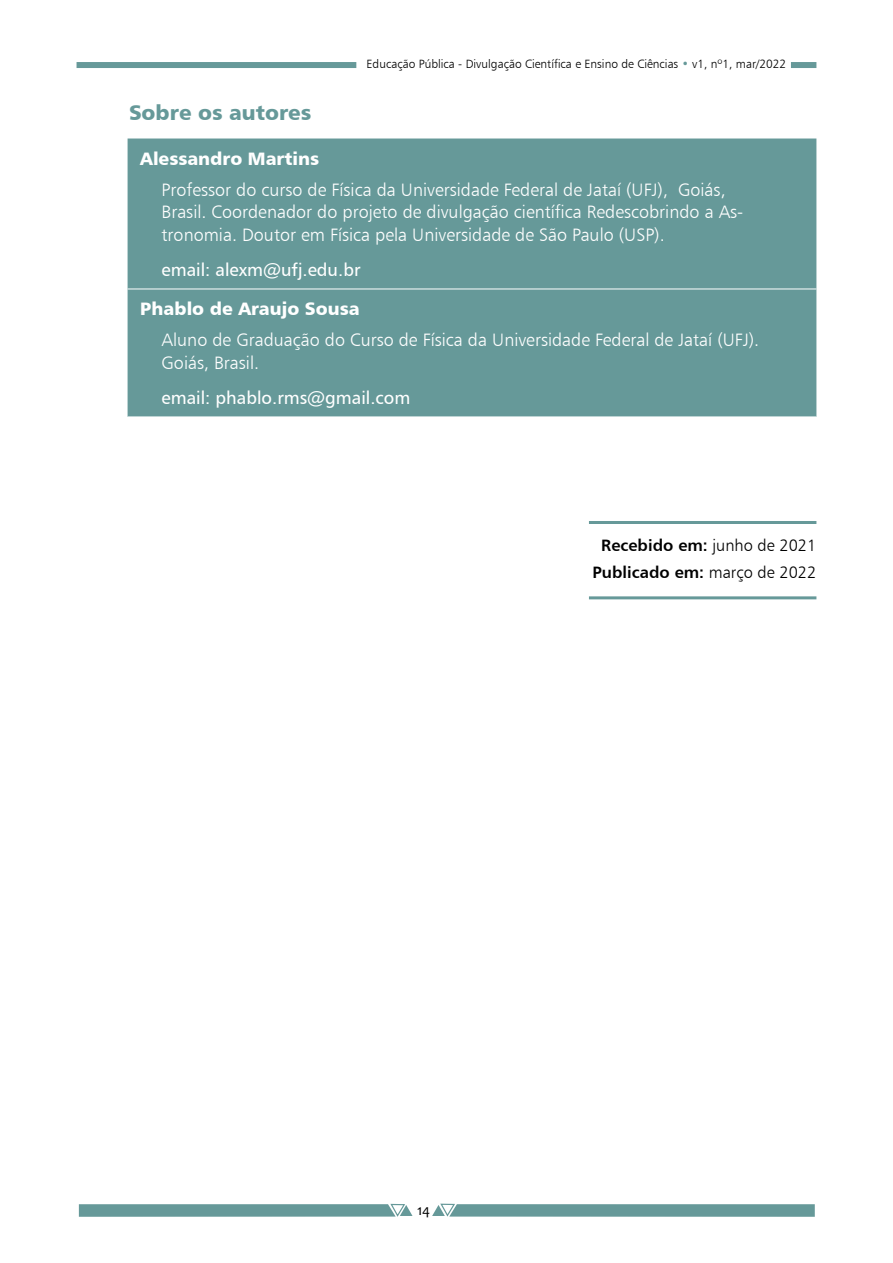
<style>
.page{position:relative;width:893px;height:1263px;background:#fff}
.page>*{position:absolute;margin:0;border:0;box-sizing:border-box;transform-origin:0 0}
.t1{font:21px "Humanist 777 BT Black B";color:#699}
.t2{font:18px/22.5px "Humanist 777 BT Light B";color:#fff}
.t3{font:18px "Humanist 777 BT Roman B";color:#fff}
.t4{font:18px "Humanist 777 BT Black B";color:#fff}
.t5{font:16.5px/27px "Humanist 777 BT Bold B";color:#000;text-align:center}
.t6{font:15px "Candara";color:#000}
.t7{font:12px "Humanist 777 BT Light B";color:#000}
.s1{color:#699}
.s2{font-family:"Humanist 777 BT Light B"}
</style>
<div class="page">
<div style="left:791px;top:62px;width:25px;height:6px;background:#699"></div>
<div style="left:77px;top:62px;width:279px;height:6px;background:#699"></div>
<svg style="left:432px;top:1203px;width:383px;height:14px;background:#7aa6a6"></svg>
<svg style="left:79px;top:1203px;width:333px;height:14px;background:#7ba7a7"></svg>
<div style="left:128px;top:138px;width:688px;height:279px;background:#699"></div>
<hr style="left:128px;top:289px;width:688px;height:1px;background:#fff">
<hr style="left:589px;top:521px;width:227px;height:3px;background:#699">
<hr style="left:589px;top:596px;width:227px;height:3px;background:#699">
<p class="t7" style="left:367px;top:56px;width:421px">Educação Pública - Divulgação Científica e Ensino de Ciências <span class="s1">•</span> v1, nº1, mar/2022</p>
<p class="t1" style="left:129px;top:99px;width:184px">Sobre os autores</p>
<p class="t4" style="left:140px;top:147px;width:180px">Alessandro Martins</p>
<p class="t2" style="left:162px;top:178px;width:583px">Professor do curso de Física da Universidade Federal de Jataí (UFJ), Goiás,<br>Brasil. Coordenador do projeto de divulgação científica Redescobrindo a As&shy;tronomia. Doutor em Física pela Universidade de São Paulo (USP).</p>
<p class="t3" style="left:162px;top:259px;width:201px">email: alexm@ufj.edu.br</p>
<p class="t4" style="left:140px;top:298px;width:221px">Phablo de Araujo Sousa</p>
<p class="t2" style="left:162px;top:329px;width:599px">Aluno de Graduação do Curso de Física da Universidade Federal de Jataí (UFJ).<br>Goiás, Brasil.</p>
<p class="t3" style="left:162px;top:387px;width:250px">email: phablo.rms@gmail.com</p>
<p class="t5" style="left:592px;top:531px;width:226px">Recebido em: <span class="s2">junho de 2021<br></span>Publicado em: <span class="s2">março de 2022</span></p>
<p class="t6" style="left:417px;top:1200px;width:15px">14</p>
</div>
